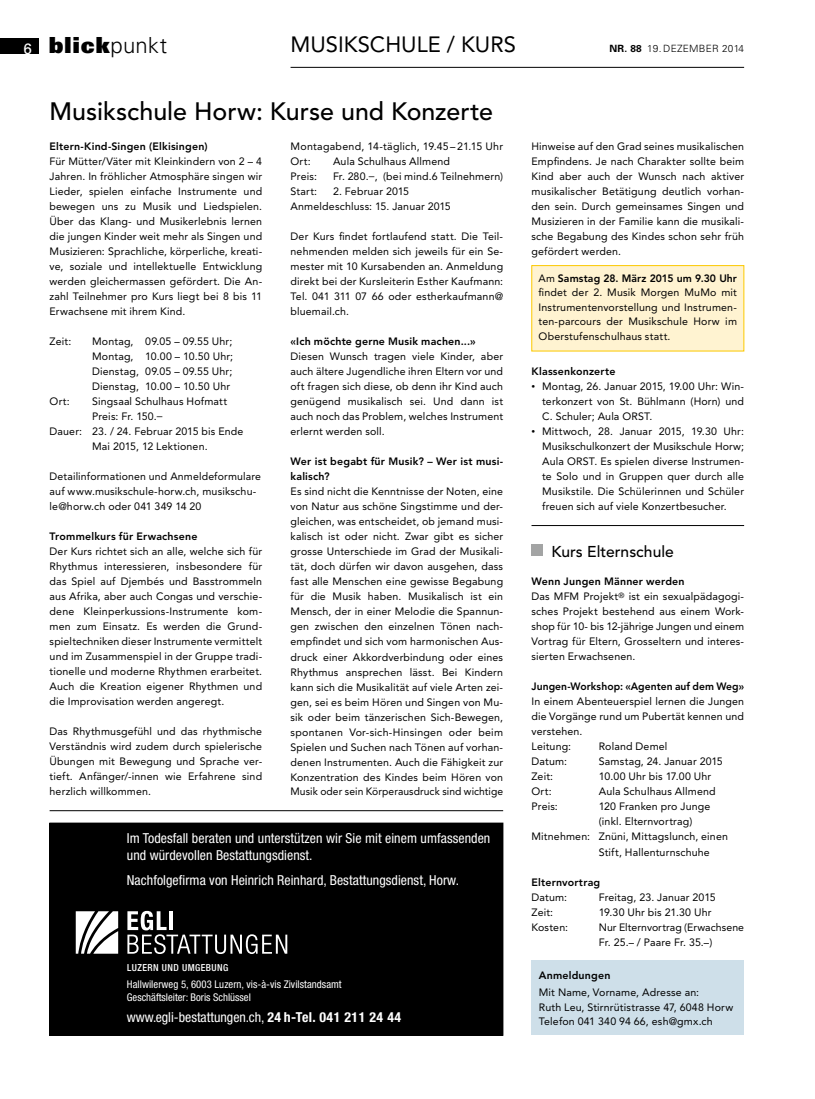
<style>
.page{position:relative;width:815px;height:1099px;background:#fff}
.page>*{position:absolute;margin:0;border:0;box-sizing:border-box;transform-origin:0 0}
.t1{font:500 25px "Avenir";color:#000}
.t2{font:900 22.12px "Univers";letter-spacing:.05em;color:#000}
.t3{font:22px "Avenir";color:#000}
.t4{font:500 15.62px "Avenir";letter-spacing:.005em;color:#000}
.t5{font:condensed 13.75px/16.5px "Helvetica Neue";letter-spacing:.005em;color:#fff}
.t6{font:10.62px/15px "Avenir";letter-spacing:.015em;color:#000;text-align:justify}
.t7{font:800 10.62px/15px "Avenir";letter-spacing:.02em;color:#000}
.t8{font:condensed 10.62px/12.8px "Helvetica Neue";letter-spacing:.005em;color:#fff}
.t9{font:300 10px "Univers";letter-spacing:.025em;color:#000}
.t10{font:500 condensed 9.62px "Helvetica Neue";color:#fff}
.s1{font-weight:400;font-size:15px;color:#fff}
.s2{font-weight:300}
.s3{font-weight:700}
.s4{font-weight:800}
.s5{font-size:7.5px}
</style>
<div class="page">
<div style="left:0;top:38px;width:39px;height:16px;background:#000"></div>
<hr style="left:291px;top:67px;width:453px;height:1px;background:#000">
<div style="left:531px;top:265px;width:213px;height:86px;background:#fff3d1;border:1px solid #fcc900"></div>
<div style="left:50px;top:823px;width:453px;height:212px;background:#000"></div>
<svg style="left:127px;top:910px;width:160px;height:44px"></svg>
<svg style="left:76px;top:911px;width:42px;height:42px;background:#c9c9c9"></svg>
<div style="left:50px;top:822px;width:453px;height:213px;border:1px solid #000"></div>
<hr style="left:50px;top:810px;width:453px;height:1px;background:#000">
<hr style="left:531px;top:525px;width:213px;height:1px;background:#000">
<div style="left:532px;top:960px;width:212px;height:75px;background:#cedfe9"></div>
<div style="left:531px;top:544px;width:12px;height:11px;background:#a3a4a4"></div>
<h2 class="t2" style="left:24px;top:31px;width:145px"><span class="s1">6</span> blick<span class="s2">punkt</span></h2>
<h3 class="t3" style="left:291px;top:32px;width:227px">MUSIKSCHULE / KURS</h3>
<p class="t9" style="left:610px;top:43px;width:136px"><span class="s3">NR. 88</span> 19. DEZEMBER 2014</p>
<h1 class="t1" style="left:50px;top:97px;width:445px">Musikschule Horw: Kurse und Konzerte</h1>
<p class="t7" style="left:50px;top:139px;width:159px">Eltern-Kind-Singen (Elkisingen)</p>
<p class="t6" style="left:50px;top:154px;width:214px">Für Mütter/Väter mit Kleinkindern von 2 – 4<br>Jahren. In fröhlicher Atmosphäre singen wir Lieder, spielen einfache Instrumente und bewegen uns zu Musik und Liedspielen.<br>Über das Klang- und Musikerlebnis lernen die jungen Kinder weit mehr als Singen und Musizieren: Sprachliche, körperliche, kreati&shy;ve, soziale und intellektuelle Entwicklung werden gleichermassen gefördert. Die An&shy;zahl Teilnehmer pro Kurs liegt bei 8 bis 11<br>Erwachsene mit ihrem Kind.</p>
<p class="t6" style="left:50px;top:334px;width:23px">Zeit:</p>
<p class="t6" style="left:92px;top:334px;width:143px">Montag, 09.05 – 09.55 Uhr; Montag, 10.00 – 10.50 Uhr; Dienstag, 09.05 – 09.55 Uhr; Dienstag, 10.00 – 10.50 Uhr</p>
<p class="t6" style="left:50px;top:394px;width:22px">Ort:</p>
<p class="t6" style="left:92px;top:394px;width:136px">Singsaal Schulhaus Hofmatt</p>
<p class="t6" style="left:92px;top:409px;width:73px">Preis: Fr. 150.−</p>
<p class="t6" style="left:50px;top:424px;width:195px">Dauer: 23. / 24. Februar 2015 bis Ende</p>
<p class="t6" style="left:92px;top:439px;width:117px">Mai 2015, 12 Lektionen.</p>
<p class="t6" style="left:50px;top:469px;width:213px;text-align:left">Detailinformationen und Anmeldeformulare auf www.musikschule-horw.ch, musikschu&shy;le@horw.ch oder 041 349 14 20</p>
<p class="t7" style="left:50px;top:529px;width:149px">Trommelkurs für Erwachsene</p>
<p class="t6" style="left:50px;top:544px;width:214px">Der Kurs richtet sich an alle, welche sich für Rhythmus interessieren, insbesondere für das Spiel auf Djembés und Basstrommeln aus Afrika, aber auch Congas und verschie&shy;dene Kleinperkussions-Instrumente kom&shy;men zum Einsatz. Es werden die Grund&shy;spieltechniken dieser Instrumente vermittelt und im Zusammenspiel in der Gruppe tradi&shy;tionelle und moderne Rhythmen erarbeitet.<br>Auch die Kreation eigener Rhythmen und die Improvisation werden angeregt.</p>
<p class="t6" style="left:50px;top:724px;width:214px">Das Rhythmusgefühl und das rhythmische Verständnis wird zudem durch spielerische Übungen mit Bewegung und Sprache ver&shy;tieft. Anfänger/-innen wie Erfahrene sind herzlich willkommen.</p>
<p class="t6" style="left:291px;top:139px;width:214px">Montagabend, 14-täglich, 19.45 – 21.15 Uhr<br>Ort:</p>
<p class="t6" style="left:333px;top:154px;width:118px">Aula Schulhaus Allmend</p>
<p class="t6" style="left:291px;top:169px;width:28px">Preis:</p>
<p class="t6" style="left:333px;top:169px;width:172px">Fr. 280.−, (bei mind.6 Teilnehmern)</p>
<p class="t6" style="left:291px;top:184px;width:28px">Start:</p>
<p class="t6" style="left:291px;top:184px;width:162px;text-align:center">2. Februar 2015<br>Anmeldeschluss: 15. Januar 2015</p>
<p class="t6" style="left:291px;top:229px;width:214px">Der Kurs findet fortlaufend statt. Die Teil&shy;nehmenden melden sich jeweils für ein Se&shy;mester mit 10 Kursabenden an. Anmeldung direkt bei der Kursleiterin Esther Kaufmann:<br>Tel. 041 311 07 66 oder estherkaufmann@ bluemail.ch.</p>
<p class="t7" style="left:291px;top:334px;width:187px">«Ich möchte gerne Musik machen...»</p>
<p class="t6" style="left:291px;top:349px;width:214px">Diesen Wunsch tragen viele Kinder, aber auch ältere Jugendliche ihren Eltern vor und oft fragen sich diese, ob denn ihr Kind auch genügend musikalisch sei. Und dann ist auch noch das Problem, welches Instrument erlernt werden soll.</p>
<p class="t7" style="left:291px;top:454px;width:214px">Wer ist begabt für Musik? – Wer ist musi&shy;kalisch?</p>
<p class="t6" style="left:291px;top:484px;width:214px">Es sind nicht die Kenntnisse der Noten, eine von Natur aus schöne Singstimme und der&shy;gleichen, was entscheidet, ob jemand musi&shy;kalisch ist oder nicht. Zwar gibt es sicher grosse Unterschiede im Grad der Musikali&shy;tät, doch dürfen wir davon ausgehen, dass fast alle Menschen eine gewisse Begabung für die Musik haben. Musikalisch ist ein Mensch, der in einer Melodie die Spannun&shy;gen zwischen den einzelnen Tönen nach&shy;empfindet und sich vom harmonischen Aus&shy;druck einer Akkordverbindung oder eines Rhythmus ansprechen lässt. Bei Kindern kann sich die Musikalität auf viele Arten zei&shy;gen, sei es beim Hören und Singen von Mu&shy;sik oder beim tänzerischen Sich-Bewegen, spontanen Vor-sich-Hinsingen oder beim Spielen und Suchen nach Tönen auf vorhan&shy;denen Instrumenten. Auch die Fähigkeit zur Konzentration des Kindes beim Hören von Musik oder sein Körperausdruck sind wichtige</p>
<p class="t5" style="left:127px;top:830px;width:365px">Im Todesfall beraten und unterstützen wir Sie mit einem umfassenden und würdevollen Bestattungsdienst.</p>
<p class="t5" style="left:127px;top:871px;width:334px">Nachfolgefirma von Heinrich Reinhard, Bestattungsdienst, Horw.</p>
<p class="t10" style="left:127px;top:962px;width:103px">LUZERN UND UMGEBUNG</p>
<p class="t8" style="left:127px;top:977px;width:216px">Hallwilerweg 5, 6003 Luzern, vis-à-vis Zivilstandsamt<br>Geschäftsleiter: Boris Schlüssel</p>
<p class="t5" style="left:127px;top:1009px;width:276px">www.egli-bestattungen.ch, <span class="s3">24 h-Tel. 041 211 24 44</span></p>
<p class="t6" style="left:531px;top:139px;width:214px">Hinweise auf den Grad seines musikalischen Empfindens. Je nach Charakter sollte beim Kind aber auch der Wunsch nach aktiver musikalischer Betätigung deutlich vorhan&shy;den sein. Durch gemeinsames Singen und Musizieren in der Familie kann die musikali&shy;sche Begabung des Kindes schon sehr früh gefördert werden.</p>
<p class="t6" style="left:539px;top:271px;width:200px;line-height:14.4px">Am <span class="s4">Samstag 28. März 2015 um 9.30 Uhr </span>findet der 2. Musik Morgen MuMo mit Instrumentenvorstellung und Instrumen&shy;ten-parcours der Musikschule Horw im Oberstufenschulhaus statt.</p>
<p class="t7" style="left:531px;top:364px;width:85px">Klassenkonzerte</p>
<p class="t6" style="left:542px;top:379px;width:203px;text-indent:-11px"><span class="s5">•</span> Montag, 26. Januar 2015, 19.00 Uhr: Win&shy;terkonzert von St. Bühlmann (Horn) und C. Schuler; Aula ORST.</p>
<p class="t6" style="left:542px;top:424px;width:203px;text-indent:-11px"><span class="s5">•</span> Mittwoch, 28. Januar 2015, 19.30 Uhr:<br>Musikschulkonzert der Musikschule Horw; Aula ORST. Es spielen diverse Instrumen&shy;te Solo und in Gruppen quer durch alle Musikstile. Die Schülerinnen und Schüler freuen sich auf viele Konzertbesucher.</p>
<h3 class="t4" style="left:551px;top:542px;width:124px">Kurs Elternschule</h3>
<p class="t6" style="left:531px;top:574px;width:214px;text-align:left"><span class="s4">Wenn Jungen Männer werden<br></span>Das MFM Projekt<sup>®</sup> ist ein sexualpädagogi&shy;sches Projekt bestehend aus einem Work&shy;shop für 10- bis 12-jährige Jungen und einem Vortrag für Eltern, Grosseltern und interes&shy;sierten Erwachsenen.</p>
<p class="t7" style="left:531px;top:679px;width:214px">Jungen-Workshop: «Agenten auf dem Weg»</p>
<p class="t6" style="left:531px;top:694px;width:214px;text-align:left">In einem Abenteuerspiel lernen die Jungen die Vorgänge rund um Pubertät kennen und verstehen.<br>Leitung:</p>
<p class="t6" style="left:599px;top:739px;width:70px">Roland Demel</p>
<p class="t6" style="left:531px;top:754px;width:37px">Datum:</p>
<p class="t6" style="left:599px;top:754px;width:125px">Samstag, 24. Januar 2015</p>
<p class="t6" style="left:531px;top:769px;width:23px">Zeit:</p>
<p class="t6" style="left:599px;top:769px;width:114px">10.00 Uhr bis 17.00 Uhr</p>
<p class="t6" style="left:531px;top:784px;width:22px">Ort:</p>
<p class="t6" style="left:599px;top:784px;width:118px">Aula Schulhaus Allmend</p>
<p class="t6" style="left:531px;top:799px;width:28px">Preis:</p>
<p class="t6" style="left:599px;top:799px;width:113px">120 Franken pro Junge</p>
<p class="t6" style="left:599px;top:814px;width:95px">(inkl. Elternvortrag)</p>
<p class="t6" style="left:531px;top:829px;width:198px">Mitnehmen: Znüni, Mittagslunch, einen</p>
<p class="t6" style="left:599px;top:844px;width:113px">Stift, Hallenturnschuhe</p>
<p class="t7" style="left:532px;top:874px;width:70px">Elternvortrag</p>
<p class="t6" style="left:532px;top:889px;width:37px">Datum:</p>
<p class="t6" style="left:599px;top:889px;width:118px">Freitag, 23. Januar 2015</p>
<p class="t6" style="left:532px;top:904px;width:23px">Zeit:</p>
<p class="t6" style="left:599px;top:904px;width:114px">19.30 Uhr bis 21.30 Uhr</p>
<p class="t6" style="left:532px;top:919px;width:38px">Kosten:</p>
<p class="t6" style="left:599px;top:919px;width:147px">Nur Elternvortrag (Erwachsene<br>Fr. 25.– / Paare Fr. 35.–)</p>
<p class="t7" style="left:539px;top:967px;width:73px">Anmeldungen</p>
<p class="t6" style="left:539px;top:985px;width:196px;line-height:14.4px;text-align:left">Mit Name, Vorname, Adresse an:<br>Ruth Leu, Stirnrütistrasse 47, 6048 Horw<br>Telefon 041 340 94 66, esh@gmx.ch</p>
</div>
